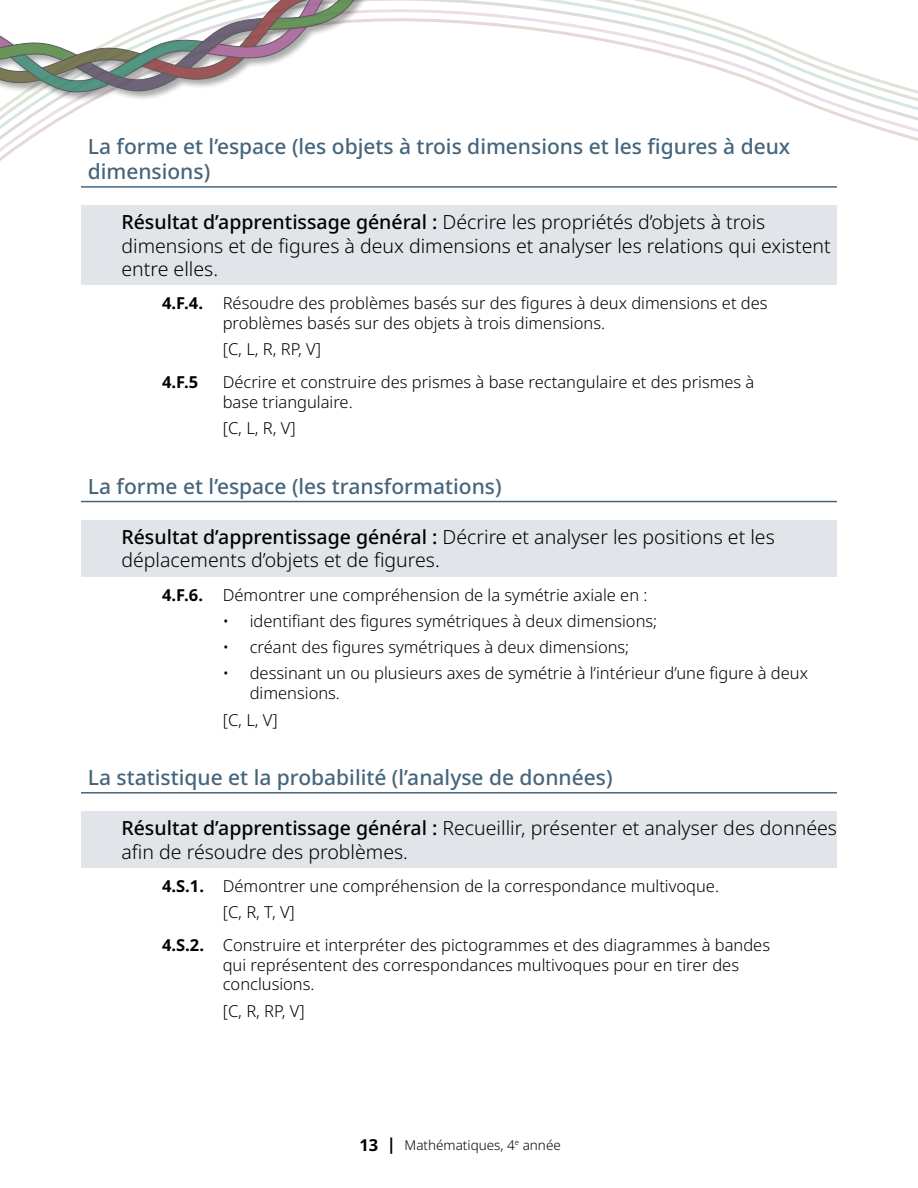
<style>
.page{position:relative;width:918px;height:1188px;background:#fff}
.page>*{position:absolute;margin:0;border:0;box-sizing:border-box;transform-origin:0 0}
.Header_Outcomes{font:500 21px/25.2px "Noto Sans";color:#45657d}
.GLO{font:300 19.5px/23.4px "Noto Sans";color:#000}
.Learning_Outcome{font:300 16.5px/19.8px "Noto Sans";color:#000}
.Learning_Outcome_End{font:300 16.5px "Noto Sans";color:#000}
.Learning_Outcome-2{font:700 16.5px "Noto Sans";color:#000}
.t1{font:300 13.5px "Noto Sans";color:#000}
.s1{font-weight:500}
.s2{font-weight:700}
.s3{font-weight:700;font-size:16.5px}
</style>
<div class="page">
<svg style="left:0;top:0;width:918px;height:161px"></svg>
<div style="left:0;top:0;width:515px;height:102px;background:#000;opacity:.4"></div>
<svg style="left:0;top:0;width:407px;height:96px"></svg>
<hr style="left:81px;top:186px;width:756px;height:2px;background:#45657d">
<div style="left:81px;top:205px;width:756px;height:80px;background:#e1e4e8"></div>
<hr style="left:81px;top:501px;width:756px;height:1px;background:#45657d">
<div style="left:81px;top:520px;width:756px;height:56px;background:#e1e4e8"></div>
<hr style="left:81px;top:792px;width:756px;height:2px;background:#45657d">
<div style="left:81px;top:811px;width:756px;height:57px;background:#e1e4e8"></div>
<h3 class="Header_Outcomes" style="left:88px;top:134px;width:704px">La forme et l’espace (les objets à trois dimensions et les figures à deux dimensions)</h3>
<h4 class="GLO" style="left:122px;top:211px;width:711px"><span class="s1">Résultat d’apprentissage général :</span> Décrire les propriétés d’objets à trois dimensions et de figures à deux dimensions et analyser les relations qui existent entre elles.</h4>
<p class="Learning_Outcome" style="left:223px;top:294px;width:546px;text-indent:-61px"><span class="s2">4.F.4.</span> Résoudre des problèmes basés sur des figures à deux dimensions et des problèmes basés sur des objets à trois dimensions.</p>
<p class="Learning_Outcome_End" style="left:223px;top:338px;width:100px">[C, L, R, RP, V]</p>
<p class="Learning_Outcome-2" style="left:162px;top:371px;width:38px">4.F.5</p>
<p class="Learning_Outcome" style="left:223px;top:373px;width:533px">Décrire et construire des prismes à base rectangulaire et des prismes à base triangulaire.</p>
<p class="Learning_Outcome_End" style="left:223px;top:417px;width:74px">[C, L, R, V]</p>
<h3 class="Header_Outcomes" style="left:88px;top:474px;width:415px">La forme et l’espace (les transformations)</h3>
<h4 class="GLO" style="left:122px;top:526px;width:655px"><span class="s1">Résultat d’apprentissage général :</span> Décrire et analyser les positions et les déplacements d’objets et de figures.</h4>
<p class="Learning_Outcome" style="left:162px;top:585px;width:487px"><span class="s2">4.F.6.</span> Démontrer une compréhension de la symétrie axiale en :</p>
<p class="Learning_Outcome" style="left:223px;top:611px;width:436px">• identifiant des figures symétriques à deux dimensions;</p>
<p class="Learning_Outcome" style="left:223px;top:638px;width:408px">• créant des figures symétriques à deux dimensions;</p>
<p class="Learning_Outcome" style="left:250px;top:664px;width:560px;text-indent:-27px">• dessinant un ou plusieurs axes de symétrie à l’intérieur d’une figure à deux dimensions.</p>
<p class="Learning_Outcome_End" style="left:223px;top:708px;width:57px">[C, L, V]</p>
<h3 class="Header_Outcomes" style="left:88px;top:766px;width:526px">La statistique et la probabilité (l’analyse de données)</h3>
<h4 class="GLO" style="left:122px;top:817px;width:717px"><span class="s1">Résultat d’apprentissage général :</span> Recueillir, présenter et analyser des données afin de résoudre des problèmes.</h4>
<p class="Learning_Outcome" style="left:162px;top:876px;width:559px"><span class="s2">4.S.1.</span> Démontrer une compréhension de la correspondance multivoque.</p>
<p class="Learning_Outcome_End" style="left:223px;top:901px;width:74px">[C, R, T, V]</p>
<p class="Learning_Outcome" style="left:223px;top:935px;width:549px;text-indent:-61px"><span class="s2">4.S.2.</span> Construire et interpréter des pictogrammes et des diagrammes à bandes qui représentent des correspondances multivoques pour en tirer des conclusions.</p>
<p class="Learning_Outcome_End" style="left:223px;top:999px;width:83px">[C, R, RP, V]</p>
<p class="t1" style="left:359px;top:1135px;width:203px"><span class="s3">13 |</span> Mathématiques, 4<sup>e</sup> année</p>
</div>
